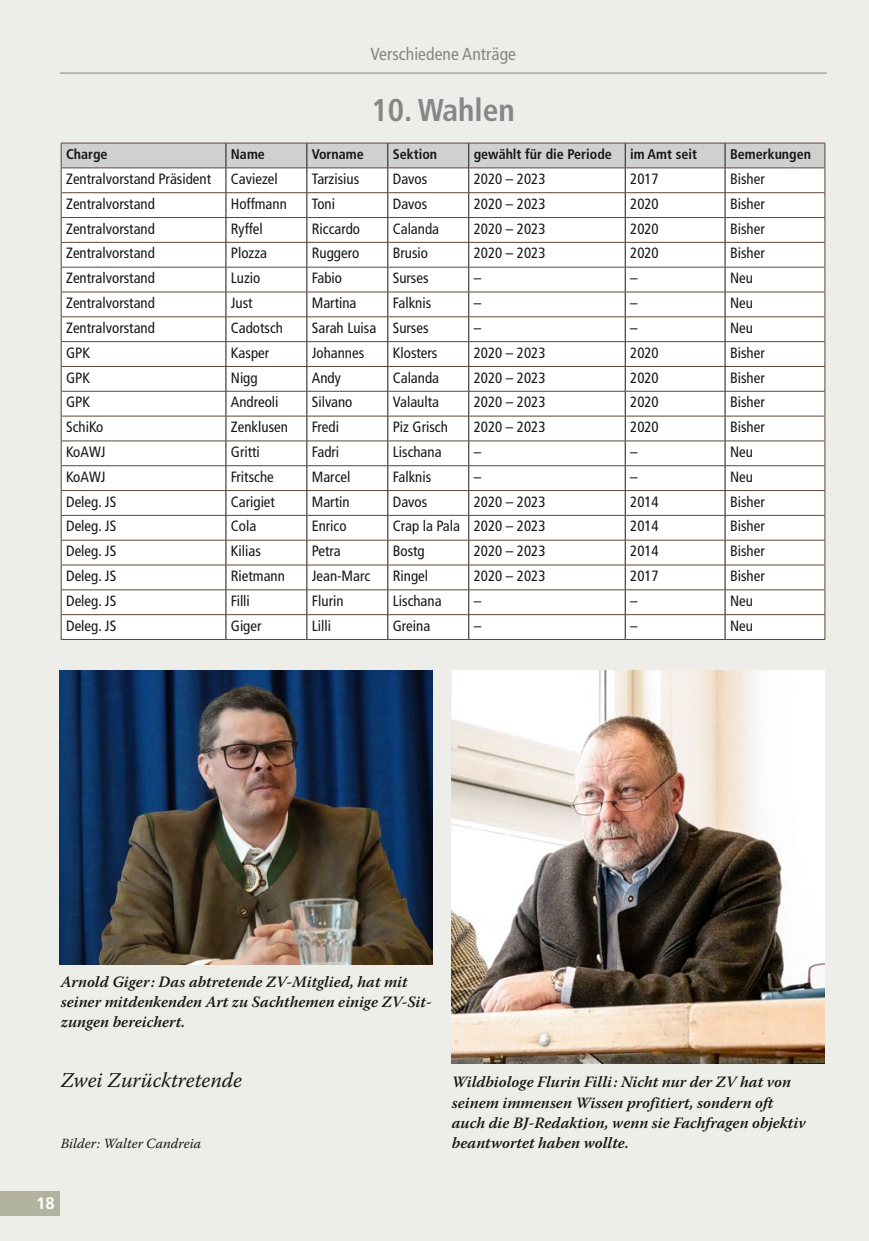
<style>
.page{position:relative;width:869px;height:1241px;background:#fff}
.page>*{position:absolute;margin:0;border:0;box-sizing:border-box;transform-origin:0 0}
.t1{font:700 condensed 31.5px "Frutiger LT";color:#868786}
.t2{font:italic 21px "Warnock Pro";color:#181716}
.t3{font:condensed 17.5px "Frutiger LT";letter-spacing:.005em;color:#868786}
.t4{font:700 16.62px "Frutiger LT";color:#fff}
.t5{font:italic 600 15.75px/20.1px "Warnock Pro";color:#181716}
.t6{font:condensed 14.88px "Frutiger LT";color:#181716}
.t7{font:700 condensed 14px "Frutiger LT";color:#181716}
.t8{font:italic 14px "Warnock Pro";color:#181716}
</style>
<div class="page">
<div style="left:0;top:0;width:868px;height:1240px;background:#edede9"></div>
<hr style="left:61px;top:639px;width:165px;height:1px;background:#604535">
<hr style="left:226px;top:639px;width:81px;height:1px;background:#604535">
<hr style="left:307px;top:639px;width:80px;height:1px;background:#604535">
<hr style="left:387px;top:639px;width:81px;height:1px;background:#604535">
<hr style="left:468px;top:639px;width:157px;height:1px;background:#604535">
<hr style="left:625px;top:639px;width:99px;height:1px;background:#604535">
<hr style="left:724px;top:639px;width:100px;height:1px;background:#604535">
<svg style="left:61px;top:143px;width:764px;height:496px;background:#f4f3f2"></svg>
<img style="left:451px;top:671px;width:372px;height:391px">
<img style="left:60px;top:671px;width:372px;height:293px">
<div style="left:0;top:1191px;width:60px;height:24px;background:#b1b39f"></div>
<hr style="left:60px;top:73px;width:766px;height:1px;background:#868786">
<p class="t3" style="left:370px;top:44px;width:147px">Verschiedene Anträge</p>
<h1 class="t1" style="left:371px;top:91px;width:145px">10. Wahlen</h1>
<p class="t7" style="left:66px;top:145px;width:43px">Charge</p>
<p class="t7" style="left:231px;top:145px;width:35px">Name</p>
<p class="t7" style="left:312px;top:145px;width:53px">Vorname</p>
<p class="t7" style="left:392px;top:145px;width:46px">Sektion</p>
<p class="t7" style="left:473px;top:145px;width:140px">gewählt für die Periode</p>
<p class="t7" style="left:630px;top:145px;width:68px">im Amt seit</p>
<p class="t7" style="left:729px;top:145px;width:82px">Bemerkungen</p>
<p class="t6" style="left:66px;top:170px;width:146px">Zentralvorstand Präsident</p>
<p class="t6" style="left:231px;top:170px;width:48px">Caviezel</p>
<p class="t6" style="left:312px;top:170px;width:49px">Tarzisius</p>
<p class="t6" style="left:392px;top:170px;width:36px">Davos</p>
<p class="t6" style="left:473px;top:170px;width:73px">2020 – 2023</p>
<p class="t6" style="left:630px;top:170px;width:30px">2017</p>
<p class="t6" style="left:729px;top:170px;width:36px">Bisher</p>
<p class="t6" style="left:66px;top:195px;width:90px">Zentralvorstand</p>
<p class="t6" style="left:231px;top:195px;width:57px">Hoffmann</p>
<p class="t6" style="left:312px;top:195px;width:25px">Toni</p>
<p class="t6" style="left:392px;top:195px;width:36px">Davos</p>
<p class="t6" style="left:473px;top:195px;width:73px">2020 – 2023</p>
<p class="t6" style="left:630px;top:195px;width:30px">2020</p>
<p class="t6" style="left:729px;top:195px;width:36px">Bisher</p>
<p class="t6" style="left:66px;top:220px;width:90px">Zentralvorstand</p>
<p class="t6" style="left:231px;top:220px;width:33px">Ryffel</p>
<p class="t6" style="left:312px;top:220px;width:50px">Riccardo</p>
<p class="t6" style="left:392px;top:220px;width:48px">Calanda</p>
<p class="t6" style="left:473px;top:220px;width:73px">2020 – 2023</p>
<p class="t6" style="left:630px;top:220px;width:30px">2020</p>
<p class="t6" style="left:729px;top:220px;width:36px">Bisher</p>
<p class="t6" style="left:66px;top:244px;width:90px">Zentralvorstand</p>
<p class="t6" style="left:231px;top:244px;width:38px">Plozza</p>
<p class="t6" style="left:312px;top:244px;width:49px">Ruggero</p>
<p class="t6" style="left:392px;top:244px;width:37px">Brusio</p>
<p class="t6" style="left:473px;top:244px;width:73px">2020 – 2023</p>
<p class="t6" style="left:630px;top:244px;width:30px">2020</p>
<p class="t6" style="left:729px;top:244px;width:36px">Bisher</p>
<p class="t6" style="left:66px;top:269px;width:90px">Zentralvorstand</p>
<p class="t6" style="left:231px;top:269px;width:31px">Luzio</p>
<p class="t6" style="left:312px;top:269px;width:32px">Fabio</p>
<p class="t6" style="left:392px;top:269px;width:37px">Surses</p>
<p class="t6" style="left:473px;top:269px;width:9px">–</p>
<p class="t6" style="left:630px;top:269px;width:9px">–</p>
<p class="t6" style="left:729px;top:269px;width:24px">Neu</p>
<p class="t6" style="left:66px;top:294px;width:90px">Zentralvorstand</p>
<p class="t6" style="left:231px;top:294px;width:23px">Just</p>
<p class="t6" style="left:312px;top:294px;width:46px">Martina</p>
<p class="t6" style="left:392px;top:294px;width:40px">Falknis</p>
<p class="t6" style="left:473px;top:294px;width:9px">–</p>
<p class="t6" style="left:630px;top:294px;width:9px">–</p>
<p class="t6" style="left:729px;top:294px;width:24px">Neu</p>
<p class="t6" style="left:66px;top:319px;width:90px">Zentralvorstand</p>
<p class="t6" style="left:231px;top:319px;width:54px">Cadotsch</p>
<p class="t6" style="left:312px;top:319px;width:118px">Sarah Luisa Surses</p>
<p class="t6" style="left:473px;top:319px;width:9px">–</p>
<p class="t6" style="left:630px;top:319px;width:9px">–</p>
<p class="t6" style="left:729px;top:319px;width:24px">Neu</p>
<p class="t6" style="left:66px;top:344px;width:25px">GPK</p>
<p class="t6" style="left:231px;top:344px;width:40px">Kasper</p>
<p class="t6" style="left:312px;top:344px;width:54px">Johannes</p>
<p class="t6" style="left:392px;top:344px;width:46px">Klosters</p>
<p class="t6" style="left:473px;top:344px;width:73px">2020 – 2023</p>
<p class="t6" style="left:630px;top:344px;width:30px">2020</p>
<p class="t6" style="left:729px;top:344px;width:36px">Bisher</p>
<p class="t6" style="left:66px;top:368px;width:25px">GPK</p>
<p class="t6" style="left:231px;top:368px;width:28px">Nigg</p>
<p class="t6" style="left:312px;top:368px;width:30px">Andy</p>
<p class="t6" style="left:392px;top:368px;width:48px">Calanda</p>
<p class="t6" style="left:473px;top:368px;width:73px">2020 – 2023</p>
<p class="t6" style="left:630px;top:368px;width:30px">2020</p>
<p class="t6" style="left:729px;top:368px;width:36px">Bisher</p>
<p class="t6" style="left:66px;top:393px;width:25px">GPK</p>
<p class="t6" style="left:231px;top:393px;width:49px">Andreoli</p>
<p class="t6" style="left:312px;top:393px;width:42px">Silvano</p>
<p class="t6" style="left:392px;top:393px;width:48px">Valaulta</p>
<p class="t6" style="left:473px;top:393px;width:73px">2020 – 2023</p>
<p class="t6" style="left:630px;top:393px;width:30px">2020</p>
<p class="t6" style="left:729px;top:393px;width:36px">Bisher</p>
<p class="t6" style="left:66px;top:418px;width:39px">SchiKo</p>
<p class="t6" style="left:231px;top:418px;width:59px">Zenklusen</p>
<p class="t6" style="left:312px;top:418px;width:29px">Fredi</p>
<p class="t6" style="left:392px;top:418px;width:57px">Piz Grisch</p>
<p class="t6" style="left:473px;top:418px;width:73px">2020 – 2023</p>
<p class="t6" style="left:630px;top:418px;width:30px">2020</p>
<p class="t6" style="left:729px;top:418px;width:36px">Bisher</p>
<p class="t6" style="left:66px;top:443px;width:41px">KoAWJ</p>
<p class="t6" style="left:231px;top:443px;width:30px">Gritti</p>
<p class="t6" style="left:312px;top:443px;width:29px">Fadri</p>
<p class="t6" style="left:392px;top:443px;width:50px">Lischana</p>
<p class="t6" style="left:473px;top:443px;width:9px">–</p>
<p class="t6" style="left:630px;top:443px;width:9px">–</p>
<p class="t6" style="left:729px;top:443px;width:24px">Neu</p>
<p class="t6" style="left:66px;top:468px;width:41px">KoAWJ</p>
<p class="t6" style="left:231px;top:468px;width:44px">Fritsche</p>
<p class="t6" style="left:312px;top:468px;width:40px">Marcel</p>
<p class="t6" style="left:392px;top:468px;width:40px">Falknis</p>
<p class="t6" style="left:473px;top:468px;width:9px">–</p>
<p class="t6" style="left:630px;top:468px;width:9px">–</p>
<p class="t6" style="left:729px;top:468px;width:24px">Neu</p>
<p class="t6" style="left:66px;top:492px;width:52px">Deleg. JS</p>
<p class="t6" style="left:231px;top:492px;width:46px">Carigiet</p>
<p class="t6" style="left:312px;top:492px;width:39px">Martin</p>
<p class="t6" style="left:392px;top:492px;width:36px">Davos</p>
<p class="t6" style="left:473px;top:492px;width:73px">2020 – 2023</p>
<p class="t6" style="left:630px;top:492px;width:30px">2014</p>
<p class="t6" style="left:729px;top:492px;width:36px">Bisher</p>
<p class="t6" style="left:66px;top:517px;width:52px">Deleg. JS</p>
<p class="t6" style="left:231px;top:517px;width:27px">Cola</p>
<p class="t6" style="left:312px;top:517px;width:36px">Enrico</p>
<p class="t6" style="left:392px;top:517px;width:154px">Crap la Pala 2020 – 2023</p>
<p class="t6" style="left:630px;top:517px;width:30px">2014</p>
<p class="t6" style="left:729px;top:517px;width:36px">Bisher</p>
<p class="t6" style="left:66px;top:542px;width:52px">Deleg. JS</p>
<p class="t6" style="left:231px;top:542px;width:32px">Kilias</p>
<p class="t6" style="left:312px;top:542px;width:30px">Petra</p>
<p class="t6" style="left:392px;top:542px;width:33px">Bostg</p>
<p class="t6" style="left:473px;top:542px;width:73px">2020 – 2023</p>
<p class="t6" style="left:630px;top:542px;width:30px">2014</p>
<p class="t6" style="left:729px;top:542px;width:36px">Bisher</p>
<p class="t6" style="left:66px;top:567px;width:52px">Deleg. JS</p>
<p class="t6" style="left:231px;top:567px;width:55px">Rietmann</p>
<p class="t6" style="left:312px;top:567px;width:60px">Jean-Marc</p>
<p class="t6" style="left:392px;top:567px;width:37px">Ringel</p>
<p class="t6" style="left:473px;top:567px;width:73px">2020 – 2023</p>
<p class="t6" style="left:630px;top:567px;width:30px">2017</p>
<p class="t6" style="left:729px;top:567px;width:36px">Bisher</p>
<p class="t6" style="left:66px;top:592px;width:52px">Deleg. JS</p>
<p class="t6" style="left:231px;top:592px;width:20px">Filli</p>
<p class="t6" style="left:312px;top:592px;width:33px">Flurin</p>
<p class="t6" style="left:392px;top:592px;width:50px">Lischana</p>
<p class="t6" style="left:473px;top:592px;width:9px">–</p>
<p class="t6" style="left:630px;top:592px;width:9px">–</p>
<p class="t6" style="left:729px;top:592px;width:24px">Neu</p>
<p class="t6" style="left:66px;top:616px;width:52px">Deleg. JS</p>
<p class="t6" style="left:231px;top:616px;width:32px">Giger</p>
<p class="t6" style="left:312px;top:616px;width:21px">Lilli</p>
<p class="t6" style="left:392px;top:616px;width:39px">Greina</p>
<p class="t6" style="left:473px;top:616px;width:9px">–</p>
<p class="t6" style="left:630px;top:616px;width:9px">–</p>
<p class="t6" style="left:729px;top:616px;width:24px">Neu</p>
<p class="t5" style="left:61px;top:971px;width:372px">Arnold Giger: Das abtretende ZV-Mitglied, hat mit seiner mitdenkenden Art zu Sachthemen einige ZV-Sit&shy;zungen bereichert.</p>
<h2 class="t2" style="left:61px;top:1067px;width:183px">Zwei Zurücktretende</h2>
<p class="t8" style="left:61px;top:1134px;width:142px">Bilder: Walter Candreia</p>
<p class="t4" style="left:36px;top:1193px;width:20px">18</p>
<p class="t5" style="left:451px;top:1071px;width:355px">Wildbiologe Flurin Filli: Nicht nur der ZV hat von seinem immensen Wissen profitiert, sondern oft auch die BJ-Redaktion, wenn sie Fachfragen objektiv beantwortet haben wollte.</p>
</div>
